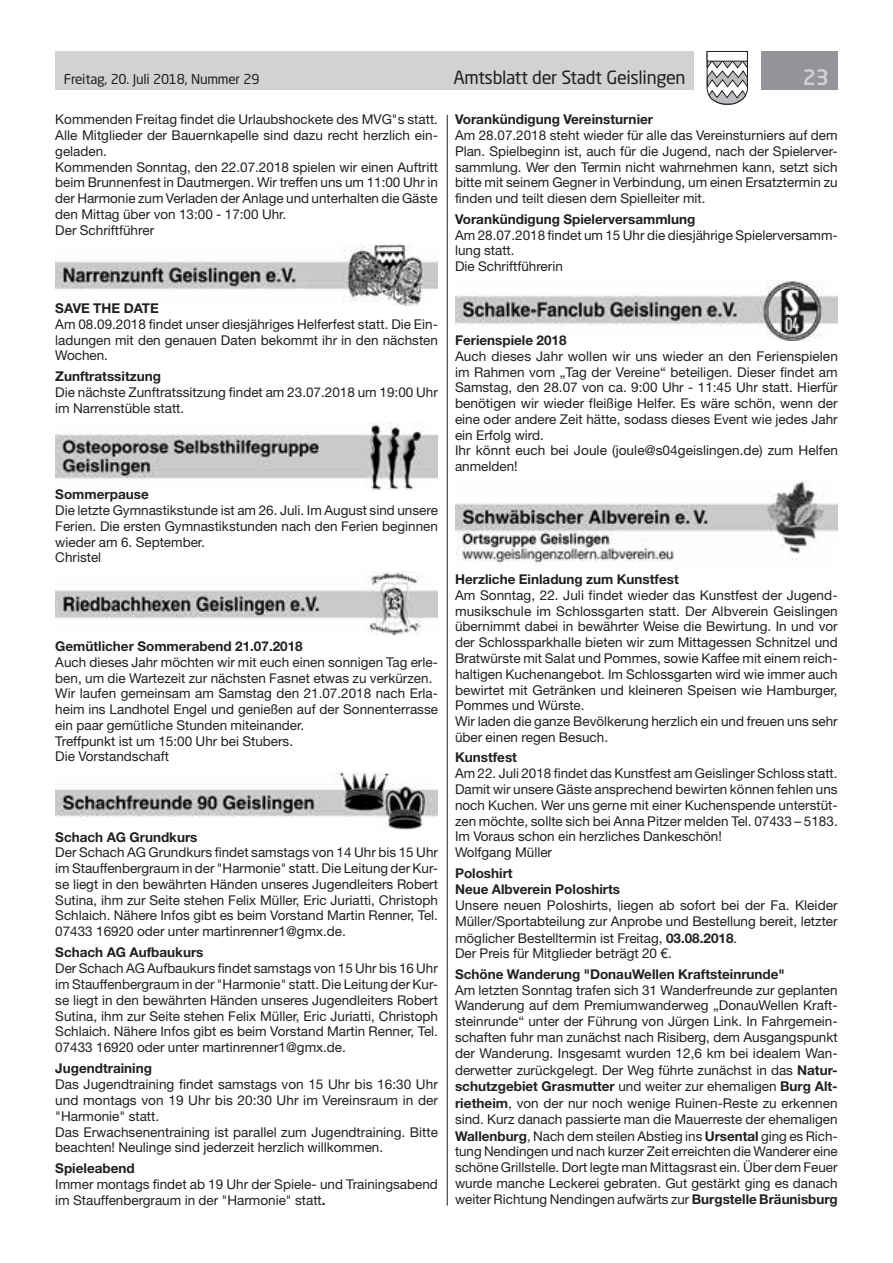
<style>
.page{position:relative;width:893px;height:1263px;background:#fff}
.page>*{position:absolute;margin:0;border:0;box-sizing:border-box;transform-origin:0 0}
.t1{font:500 21px "Neo Sans Std";color:#d1d2d4}
.t2{font:18px "Neo Sans Std";letter-spacing:-.02em;color:#231f20}
.t3{font:13.5px/15.8px "Helvetica Neue LT Std";color:#231f20}
.t4{font:700 13.5px/16.6px "Helvetica Neue LT Std";color:#231f20}
.t5{font:13.5px "Neo Sans Std";letter-spacing:-.015em;color:#231f20}
.s1{font-weight:700}
</style>
<div class="page">
<div style="left:55px;top:51px;width:639px;height:38px;background:#d1d2d4"></div>
<div style="left:761px;top:51px;width:77px;height:38px;background:#939598"></div>
<svg style="left:706px;top:51px;width:42px;height:54px"></svg>
<div style="left:707px;top:51px;width:41px;height:10px;background:#fff;border:1px solid #231f20"></div>
<hr style="left:447px;top:115px;width:1px;height:1090px;background:#231f20">
<img style="left:55px;top:244px;width:383px;height:62px">
<img style="left:55px;top:422px;width:383px;height:68px">
<img style="left:55px;top:572px;width:383px;height:63px">
<img style="left:55px;top:771px;width:383px;height:58px">
<img style="left:455px;top:281px;width:383px;height:60px">
<img style="left:455px;top:481px;width:383px;height:83px">
<p class="t5" style="left:64px;top:71px;width:197px">Freitag, 20. Juli 2018, Nummer 29</p>
<h2 class="t2" style="left:453px;top:66px;width:234px">Amtsblatt der Stadt Geislingen</h2>
<h1 class="t1" style="left:803px;top:64px;width:28px">23</h1>
<p class="t3" style="left:55px;top:112px;width:384px">Kommenden Freitag findet die Urlaubshockete des MVG"s statt.<br>Alle Mitglieder der Bauernkapelle sind dazu recht herzlich ein&shy;geladen.<br>Kommenden Sonntag, den 22.07.2018 spielen wir einen Auftritt beim Brunnenfest in Dautmergen. Wir treffen uns um 11:00 Uhr in der Harmonie zum Verladen der Anlage und unterhalten die Gäste den Mittag über von 13:00 - 17:00 Uhr.<br>Der Schriftführer</p>
<p class="t4" style="left:455px;top:111px;width:200px">Vorankündigung Vereinsturnier</p>
<p class="t3" style="left:455px;top:127px;width:384px;text-align:justify">Am 28.07.2018 steht wieder für alle das Vereinsturniers auf dem Plan. Spielbeginn ist, auch für die Jugend, nach der Spielerver&shy;sammlung. Wer den Termin nicht wahrnehmen kann, setzt sich bitte mit seinem Gegner in Verbindung, um einen Ersatztermin zu finden und teilt diesen dem Spielleiter mit.</p>
<p class="t4" style="left:455px;top:211px;width:242px">Vorankündigung Spielerversammlung</p>
<p class="t3" style="left:455px;top:227px;width:384px">Am 28.07.2018 findet um 15 Uhr die diesjährige Spielerversamm&shy;lung statt.<br>Die Schriftführerin</p>
<p class="t4" style="left:55px;top:300px;width:105px">SAVE THE DATE</p>
<p class="t3" style="left:55px;top:316px;width:384px;text-align:justify">Am 08.09.2018 findet unser diesjähriges Helferfest statt. Die Ein&shy;ladungen mit den genauen Daten bekommt ihr in den nächsten Wochen.</p>
<p class="t4" style="left:55px;top:368px;width:107px">Zunftratssitzung</p>
<p class="t3" style="left:55px;top:384px;width:384px">Die nächste Zunftratssitzung findet am 23.07.2018 um 19:00 Uhr im Narrenstüble statt.</p>
<p class="t4" style="left:55px;top:486px;width:95px">Sommerpause</p>
<p class="t3" style="left:55px;top:502px;width:384px">Die letzte Gymnastikstunde ist am 26. Juli. Im August sind unsere Ferien. Die ersten Gymnastikstunden nach den Ferien beginnen wieder am 6. September.<br>Christel</p>
<p class="t4" style="left:55px;top:638px;width:249px">Gemütlicher Sommerabend 21.07.2018</p>
<p class="t3" style="left:55px;top:654px;width:384px">Auch dieses Jahr möchten wir mit euch einen sonnigen Tag erle&shy;ben, um die Wartezeit zur nächsten Fasnet etwas zu verkürzen.<br>Wir laufen gemeinsam am Samstag den 21.07.2018 nach Erla&shy;heim ins Landhotel Engel und genießen auf der Sonnenterrasse ein paar gemütliche Stunden miteinander.<br>Treffpunkt ist um 15:00 Uhr bei Stubers.<br>Die Vorstandschaft</p>
<p class="t4" style="left:55px;top:828px;width:144px">Schach AG Grundkurs</p>
<p class="t3" style="left:55px;top:844px;width:384px;text-align:justify">Der Schach AG Grundkurs findet samstags von 14 Uhr bis 15 Uhr im Stauffenbergraum in der "Harmonie" statt. Die Leitung der Kur&shy;se liegt in den bewährten Händen unseres Jugendleiters Robert Sutina, ihm zur Seite stehen Felix Müller, Eric Juriatti, Christoph Schlaich. Nähere Infos gibt es beim Vorstand Martin Renner, Tel.<br>07433 16920 oder unter martinrenner1@gmx.de.</p>
<p class="t4" style="left:55px;top:943px;width:150px">Schach AG Aufbaukurs</p>
<p class="t3" style="left:55px;top:960px;width:384px;text-align:justify">Der Schach AG Aufbaukurs findet samstags von 15 Uhr bis 16 Uhr im Stauffenbergraum in der "Harmonie" statt. Die Leitung der Kur&shy;se liegt in den bewährten Händen unseres Jugendleiters Robert Sutina, ihm zur Seite stehen Felix Müller, Eric Juriatti, Christoph Schlaich. Nähere Infos gibt es beim Vorstand Martin Renner, Tel.<br>07433 16920 oder unter martinrenner1@gmx.de.</p>
<p class="t4" style="left:55px;top:1060px;width:98px">Jugendtraining</p>
<p class="t3" style="left:55px;top:1076px;width:384px">Das Jugendtraining findet samstags von 15 Uhr bis 16:30 Uhr und montags von 19 Uhr bis 20:30 Uhr im Vereinsraum in der "Harmonie" statt.<br>Das Erwachsenentraining ist parallel zum Jugendtraining. Bitte beachten! Neulinge sind jederzeit herzlich willkommen.</p>
<p class="t4" style="left:55px;top:1159px;width:81px">Spieleabend</p>
<p class="t3" style="left:55px;top:1175px;width:384px;line-height:16.5px">Immer montags findet ab 19 Uhr der Spiele- und Trainingsabend im Stauffenbergraum in der "Harmonie" statt<span class="s1">.</span></p>
<p class="t4" style="left:455px;top:332px;width:113px">Ferienspiele 2018</p>
<p class="t3" style="left:455px;top:348px;width:384px">Auch dieses Jahr wollen wir uns wieder an den Ferienspielen im Rahmen vom „Tag der Vereine“ beteiligen. Dieser findet am Samstag, den 28.07 von ca. 9:00 Uhr - 11:45 Uhr statt. Hierfür benötigen wir wieder fleißige Helfer. Es wäre schön, wenn der eine oder andere Zeit hätte, sodass dieses Event wie jedes Jahr ein Erfolg wird.<br>Ihr könnt euch bei Joule (joule@s04geislingen.de) zum Helfen anmelden!</p>
<p class="t4" style="left:455px;top:571px;width:225px">Herzliche Einladung zum Kunstfest</p>
<p class="t3" style="left:455px;top:587px;width:384px">Am Sonntag, 22. Juli findet wieder das Kunstfest der Jugend&shy;musikschule im Schlossgarten statt. Der Albverein Geislingen übernimmt dabei in bewährter Weise die Bewirtung. In und vor der Schlossparkhalle bieten wir zum Mittagessen Schnitzel und Bratwürste mit Salat und Pommes, sowie Kaffee mit einem reich&shy;haltigen Kuchenangebot. Im Schlossgarten wird wie immer auch bewirtet mit Getränken und kleineren Speisen wie Hamburger, Pommes und Würste.<br>Wir laden die ganze Bevölkerung herzlich ein und freuen uns sehr über einen regen Besuch.</p>
<p class="t4" style="left:455px;top:748px;width:64px">Kunstfest</p>
<p class="t3" style="left:455px;top:765px;width:384px">Am 22. Juli 2018 findet das Kunstfest am Geislinger Schloss statt.<br>Damit wir unsere Gäste ansprechend bewirten können fehlen uns noch Kuchen. Wer uns gerne mit einer Kuchenspende unterstüt&shy;zen möchte, sollte sich bei Anna Pitzer melden Tel. 07433 – 5183.<br>Im Voraus schon ein herzliches Dankeschön!<br>Wolfgang Müller</p>
<p class="t4" style="left:455px;top:864px;width:167px">Poloshirt<br>Neue Albverein Poloshirts</p>
<p class="t3" style="left:455px;top:897px;width:384px;line-height:16.2px">Unsere neuen Poloshirts, liegen ab sofort bei der Fa. Kleider Müller/Sportabteilung zur Anprobe und Bestellung bereit, letzter möglicher Bestelltermin ist Freitag, <span class="s1">03.08.2018</span>.<br>Der Preis für Mitglieder beträgt 20 €.</p>
<p class="t4" style="left:455px;top:965px;width:331px">Schöne Wanderung "DonauWellen Kraftsteinrunde"</p>
<p class="t3" style="left:455px;top:981px;width:384px;line-height:16.2px;text-align:justify">Am letzten Sonntag trafen sich 31 Wanderfreunde zur geplanten Wanderung auf dem Premiumwanderweg „DonauWellen Kraft&shy;steinrunde“ unter der Führung von Jürgen Link. In Fahrgemein&shy;schaften fuhr man zunächst nach Risiberg, dem Ausgangspunkt der Wanderung. Insgesamt wurden 12,6 km bei idealem Wan&shy;derwetter zurückgelegt. Der Weg führte zunächst in das <span class="s1">Natur&shy;schutzgebiet Grasmutter</span> und weiter zur ehemaligen <span class="s1">Burg Alt&shy;rietheim</span>, von der nur noch wenige Ruinen-Reste zu erkennen sind. Kurz danach passierte man die Mauerreste der ehemaligen <span class="s1">Wallenburg</span>, Nach dem steilen Abstieg ins <span class="s1">Ursental</span> ging es Rich&shy;tung Nendingen und nach kurzer Zeit erreichten die Wanderer eine schöne Grillstelle. Dort legte man Mittagsrast ein. Über dem Feuer wurde manche Leckerei gebraten. Gut gestärkt ging es danach weiter Richtung Nendingen aufwärts zur <span class="s1">Burgstelle Bräunisburg</span></p>
</div>
